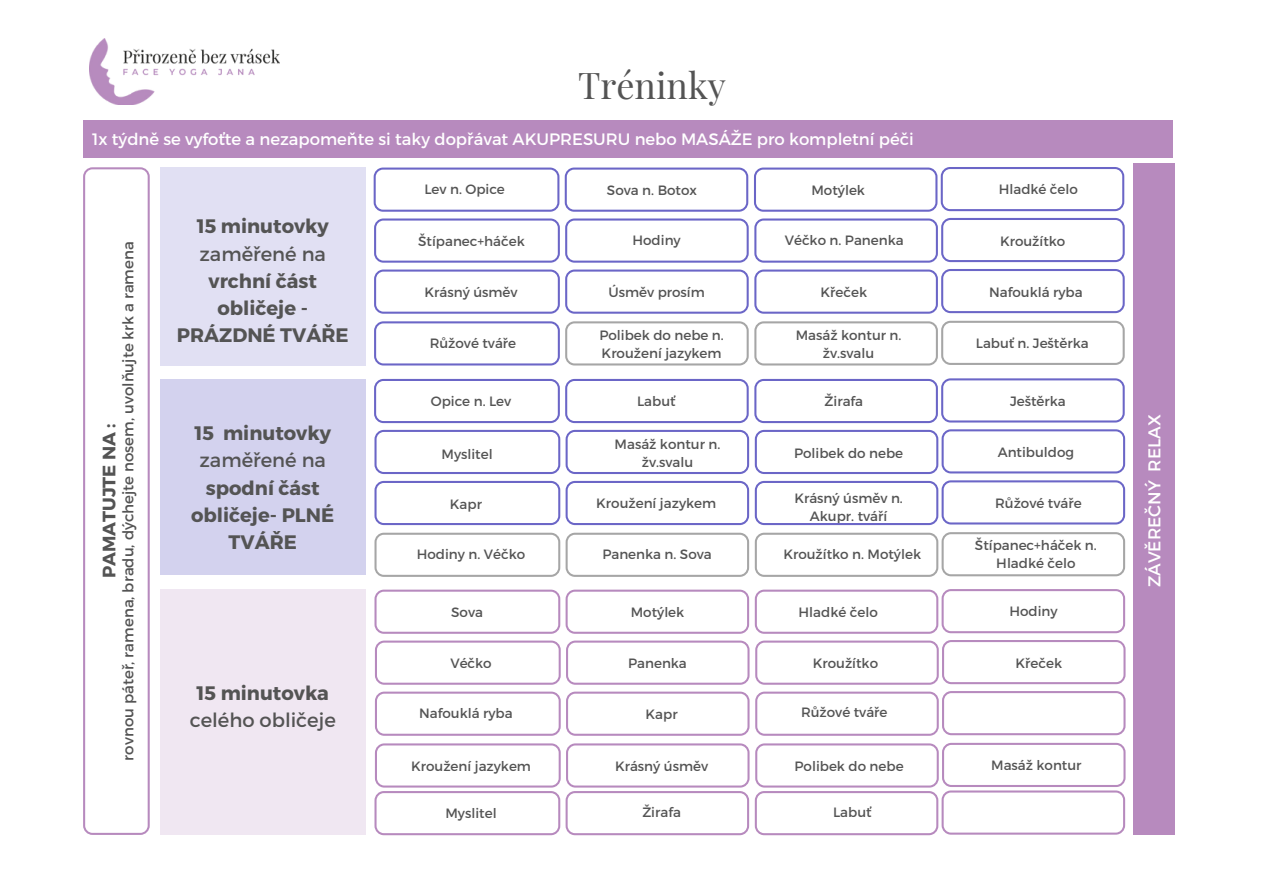
<style>
.page{position:relative;width:1263px;height:894px;background:#fff}
.page>*{position:absolute;margin:0;border:0;box-sizing:border-box;transform-origin:0 0}
.t1{font:36px "Playfair Display";color:#545454}
.t2{font:700 19.5px/27px "Montserrat";color:#545454;text-align:center}
.t3{font:19.5px/27px "Montserrat";color:#545454;text-align:center}
.t4{font:700 18px "Montserrat";color:#545454}
.t5{font:17.1px "Montserrat";color:#fff}
.t6{font:16.5px "Montserrat";color:#fff}
.t7{font:15px "Montserrat";color:#545454}
.t8{font:13.5px/18px "Montserrat";color:#545454;text-align:center}
.s1{font-weight:400}
.s2{font-weight:700}
</style>
<div class="page">
<img style="left:89px;top:39px;width:190px;height:65px">
<svg style="left:83px;top:167px;width:67px;height:667px"></svg>
<div style="left:160px;top:379px;width:206px;height:196px;background:#d3d2ee"></div>
<div style="left:160px;top:167px;width:206px;height:198px;background:#e1e0f3"></div>
<div style="left:1133px;top:163px;width:41px;height:672px;background:#b78abe"></div>
<div style="left:83px;top:120px;width:1090px;height:37px;background:#b78abe"></div>
<svg style="left:374px;top:167px;width:185px;height:45px"></svg>
<svg style="left:565px;top:167px;width:183px;height:45px"></svg>
<svg style="left:754px;top:167px;width:370px;height:45px"></svg>
<svg style="left:374px;top:218px;width:751px;height:44px"></svg>
<svg style="left:374px;top:269px;width:751px;height:44px"></svg>
<svg style="left:374px;top:321px;width:751px;height:44px"></svg>
<svg style="left:374px;top:430px;width:186px;height:44px"></svg>
<svg style="left:566px;top:430px;width:183px;height:44px"></svg>
<svg style="left:374px;top:378px;width:751px;height:45px"></svg>
<svg style="left:755px;top:429px;width:370px;height:45px"></svg>
<svg style="left:566px;top:481px;width:183px;height:44px"></svg>
<svg style="left:374px;top:532px;width:186px;height:44px"></svg>
<svg style="left:566px;top:532px;width:183px;height:44px"></svg>
<svg style="left:755px;top:532px;width:370px;height:44px"></svg>
<svg style="left:374px;top:481px;width:186px;height:44px"></svg>
<svg style="left:755px;top:480px;width:370px;height:45px"></svg>
<svg style="left:755px;top:589px;width:370px;height:44px"></svg>
<svg style="left:566px;top:589px;width:183px;height:44px"></svg>
<svg style="left:374px;top:589px;width:186px;height:44px"></svg>
<svg style="left:374px;top:742px;width:751px;height:93px"></svg>
<svg style="left:375px;top:691px;width:750px;height:44px"></svg>
<svg style="left:375px;top:640px;width:750px;height:44px"></svg>
<div style="left:160px;top:588px;width:206px;height:246px;background:#f0e7f2"></div>
<p class="t1" style="left:578px;top:60px;width:150px">Tréninky</p>
<p class="t6" style="left:92px;top:129px;width:823px">1x týdně se vyfoťte a nezapomeňte si taky dopřávat AKUPRESURU nebo MASÁŽE pro kompletní péči</p>
<p class="t7" style="left:119px;top:760px;width:520px;rotate:-90deg">rovnou páteř, ramena, bradu, dýchejte nosem, uvolňujte krk a ramena</p>
<p class="t4" style="left:97px;top:578px;width:156px;rotate:-90deg">PAMATUJTE NA :</p>
<p class="t2" style="left:177px;top:212px;width:173px">15 minutovky <span class="s1">zaměřené na </span>vrchní část obličeje -<br>PRÁZDNÉ TVÁŘE</p>
<p class="t2" style="left:191px;top:419px;width:145px">15 minutovky <span class="s1">zaměřené na </span>spodní část obličeje- PLNÉ<br>TVÁŘE</p>
<p class="t3" style="left:190px;top:678px;width:148px"><span class="s2">15 minutovka </span>celého obličeje</p>
<p class="t8" style="left:424px;top:179px;width:82px">Lev n. Opice</p>
<p class="t8" style="left:607px;top:180px;width:92px">Sova n. Botox</p>
<p class="t8" style="left:418px;top:231px;width:108px">Štípanec+háček</p>
<p class="t8" style="left:811px;top:180px;width:55px">Motýlek</p>
<p class="t8" style="left:632px;top:230px;width:50px">Hodiny</p>
<p class="t8" style="left:785px;top:230px;width:120px">Véčko n. Panenka</p>
<p class="t8" style="left:999px;top:179px;width:81px">Hladké čelo</p>
<p class="t8" style="left:1000px;top:231px;width:67px">Kroužítko</p>
<p class="t8" style="left:608px;top:282px;width:98px">Úsměv prosím</p>
<p class="t8" style="left:424px;top:282px;width:95px">Krásný úsměv</p>
<p class="t8" style="left:989px;top:282px;width:95px">Nafouklá ryba</p>
<p class="t8" style="left:821px;top:282px;width:48px">Křeček</p>
<p class="t8" style="left:430px;top:334px;width:88px">Růžové tváře</p>
<p class="t8" style="left:599px;top:325px;width:126px;text-align:left">Polibek do nebe n.<br>Kroužení jazykem</p>
<p class="t8" style="left:796px;top:325px;width:107px">Masáž kontur n. žv.svalu</p>
<p class="t8" style="left:976px;top:333px;width:114px">Labuť n. Ještěrka</p>
<p class="t8" style="left:431px;top:391px;width:82px">Opice n. Lev</p>
<p class="t8" style="left:637px;top:391px;width:40px">Labuť</p>
<p class="t8" style="left:824px;top:391px;width:40px">Žirafa</p>
<p class="t8" style="left:1010px;top:391px;width:57px">Ještěrka</p>
<p class="t8" style="left:615px;top:434px;width:107px">Masáž kontur n. žv.svalu</p>
<p class="t8" style="left:998px;top:443px;width:78px">Antibuldog</p>
<p class="t8" style="left:441px;top:444px;width:53px">Myslitel</p>
<p class="t8" style="left:794px;top:443px;width:111px">Polibek do nebe</p>
<p class="t8" style="left:450px;top:494px;width:34px">Kapr</p>
<p class="t8" style="left:596px;top:493px;width:121px">Kroužení jazykem</p>
<p class="t8" style="left:794px;top:488px;width:110px">Krásný úsměv n.<br>Akupr. tváří</p>
<p class="t8" style="left:995px;top:493px;width:88px">Růžové tváře</p>
<p class="t8" style="left:417px;top:544px;width:110px">Hodiny n. Véčko</p>
<p class="t8" style="left:602px;top:544px;width:111px">Panenka n. Sova</p>
<p class="t8" style="left:783px;top:544px;width:139px">Kroužítko n. Motýlek</p>
<p class="t8" style="left:975px;top:535px;width:123px">Štípanec+háček n.<br>Hladké čelo</p>
<p class="t8" style="left:451px;top:602px;width:33px">Sova</p>
<p class="t8" style="left:450px;top:653px;width:43px">Véčko</p>
<p class="t8" style="left:631px;top:602px;width:55px">Motýlek</p>
<p class="t8" style="left:799px;top:602px;width:81px">Hladké čelo</p>
<p class="t8" style="left:1009px;top:601px;width:50px">Hodiny</p>
<p class="t8" style="left:628px;top:653px;width:60px">Panenka</p>
<p class="t8" style="left:813px;top:653px;width:67px">Kroužítko</p>
<p class="t8" style="left:1015px;top:653px;width:48px">Křeček</p>
<p class="t8" style="left:801px;top:702px;width:88px">Růžové tváře</p>
<p class="t8" style="left:419px;top:703px;width:95px">Nafouklá ryba</p>
<p class="t8" style="left:646px;top:704px;width:34px">Kapr</p>
<p class="t8" style="left:615px;top:756px;width:95px">Krásný úsměv</p>
<p class="t8" style="left:411px;top:756px;width:121px">Kroužení jazykem</p>
<p class="t8" style="left:794px;top:755px;width:111px">Polibek do nebe</p>
<p class="t8" style="left:445px;top:802px;width:53px">Myslitel</p>
<p class="t8" style="left:642px;top:802px;width:40px">Žirafa</p>
<p class="t8" style="left:833px;top:802px;width:40px">Labuť</p>
<p class="t8" style="left:991px;top:755px;width:92px">Masáž kontur</p>
<p class="t5" style="left:1143px;top:587px;width:174px;rotate:-90deg">ZÁVĚREČNÝ RELAX</p>
</div>
